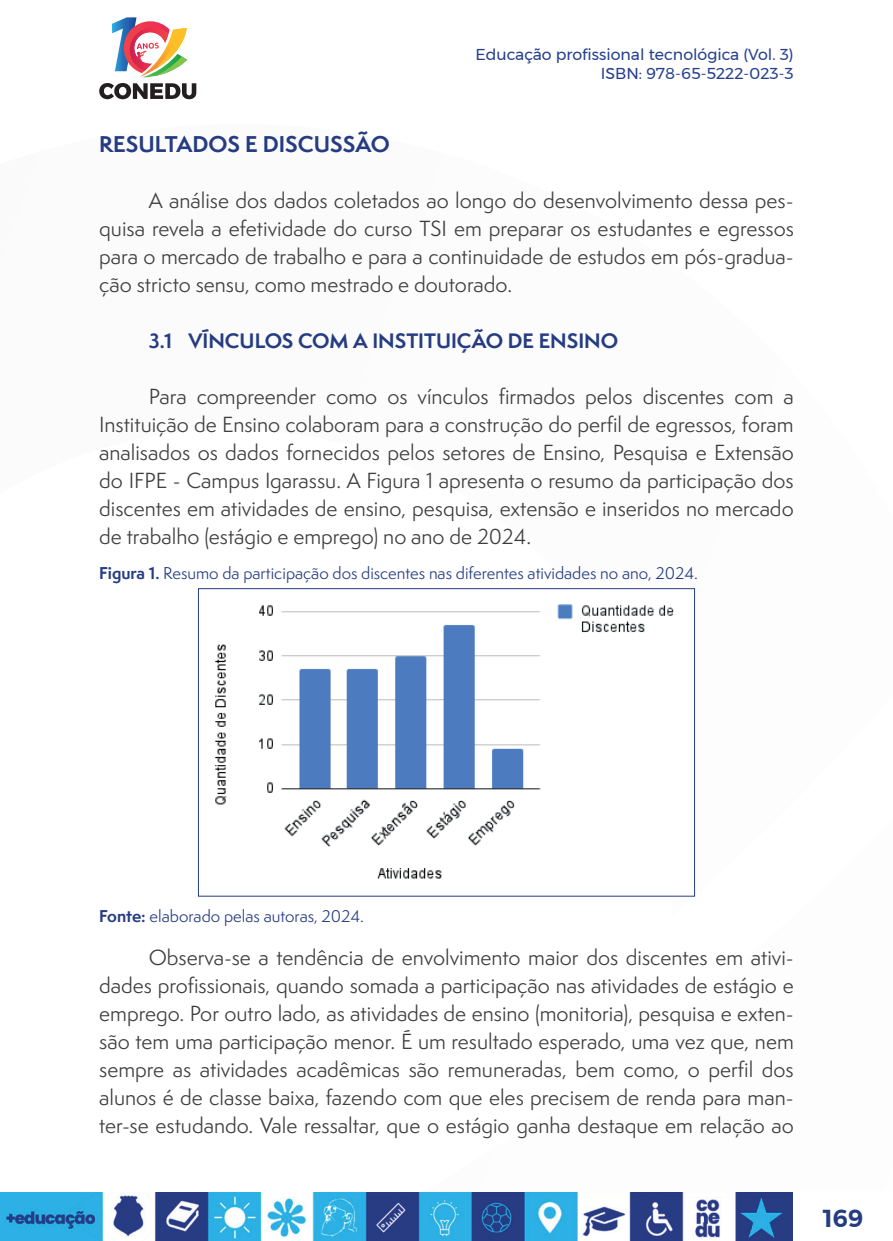
<style>
.page{position:relative;width:893px;height:1241px;background:#fff}
.page>*{position:absolute;margin:0;border:0;box-sizing:border-box;transform-origin:0 0}
.t1{font:600 24.5px "Montserrat";color:#263c82}
._8_SUBTÍTULO{font:700 21px "Semplicita Pro";color:#263c82}
._7_CORPO{font:20.12px/28px "Semplicita Pro";color:#3e3e3f;text-align:justify}
._14_SUBTITULO_2{font:700 19.25px "Semplicita Pro";color:#263c82}
._9_LEGENDAS{font:15.75px "Semplicita Pro";color:#263c82}
.t2{font:15.75px/18.9px "Montserrat";color:#253f8e;text-align:right}
._13_FONTES{font:15.75px "Semplicita Pro";color:#263c82}
.s1{font-weight:700}
</style>
<div class="page">
<svg style="left:112px;top:17px;width:75px;height:60px"></svg>
<svg style="left:99px;top:83px;width:97px;height:16px"></svg>
<img style="left:0;top:1192px;width:793px;height:48px">
<img style="left:215px;top:604px;width:459px;height:275px">
<div style="left:198px;top:588px;width:497px;height:308px;border:1px solid #263c82"></div>
<p class="t2" style="left:475px;top:45px;width:320px">Educação profissional tecnológica (Vol. 3)<br>ISBN: 978-65-5222-023-3</p>
<p class="_8_SUBTÍTULO" style="left:99px;top:128px;width:292px">RESULTADOS E DISCUSSÃO</p>
<p class="_7_CORPO" style="left:99px;top:186px;width:696px;text-indent:50px">A análise dos dados coletados ao longo do desenvolvimento dessa pes&shy;quisa revela a efetividade do curso TSI em preparar os estudantes e egressos para o mercado de trabalho e para a continuidade de estudos em pós-gradua&shy;ção stricto sensu, como mestrado e doutorado.</p>
<p class="_14_SUBTITULO_2" style="left:149px;top:326px;width:471px">3.1 VÍNCULOS COM A INSTITUIÇÃO DE ENSINO</p>
<p class="_7_CORPO" style="left:99px;top:382px;width:696px;text-indent:50px">Para compreender como os vínculos firmados pelos discentes com a Instituição de Ensino colaboram para a construção do perfil de egressos, foram analisados os dados fornecidos pelos setores de Ensino, Pesquisa e Extensão do IFPE - Campus Igarassu. A Figura 1 apresenta o resumo da participação dos discentes em atividades de ensino, pesquisa, extensão e inseridos no mercado de trabalho (estágio e emprego) no ano de 2024.</p>
<p class="_9_LEGENDAS" style="left:99px;top:562px;width:600px"><span class="s1">Figura 1.</span> Resumo da participação dos discentes nas diferentes atividades no ano, 2024.</p>
<p class="_13_FONTES" style="left:99px;top:904px;width:266px"><span class="s1">Fonte:</span> elaborado pelas autoras, 2024.</p>
<p class="_7_CORPO" style="left:99px;top:942px;width:696px;text-indent:50px">Observa-se a tendência de envolvimento maior dos discentes em ativi&shy;dades profissionais, quando somada a participação nas atividades de estágio e emprego. Por outro lado, as atividades de ensino (monitoria), pesquisa e exten&shy;são tem uma participação menor. É um resultado esperado, uma vez que, nem sempre as atividades acadêmicas são remuneradas, bem como, o perfil dos alunos é de classe baixa, fazendo com que eles precisem de renda para man&shy;ter-se estudando. Vale ressaltar, que o estágio ganha destaque em relação ao</p>
<p class="t1" style="left:823px;top:1198px;width:42px">169</p>
</div>
